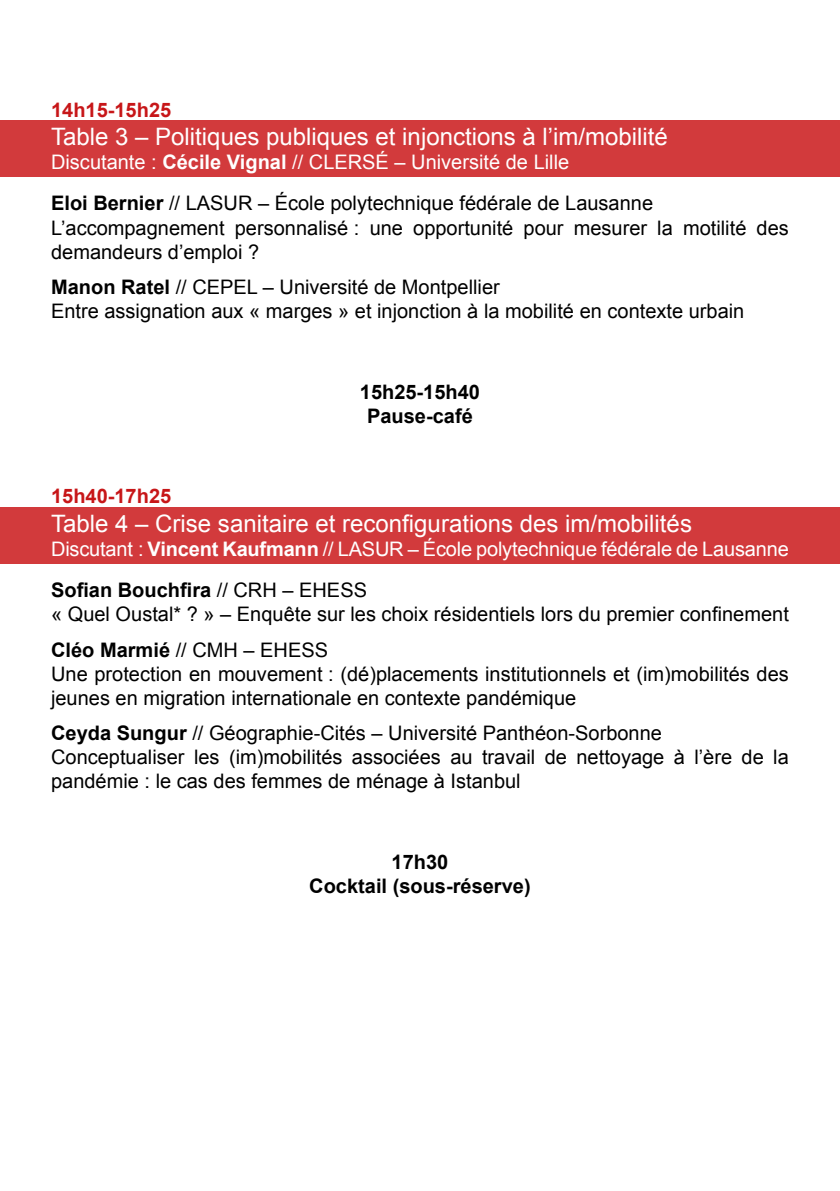
<style>
.page{position:relative;width:840px;height:1191px;background:#fff}
.page>*{position:absolute;margin:0;border:0;box-sizing:border-box;transform-origin:0 0}
.t1{font:24px "Arial";color:#fff}
.t2{font:20px/24px "Arial";color:#000}
.t3{font:20px "Arial";letter-spacing:-.01em;color:#fff}
.t4{font:700 20px "Arial";color:#000}
.t5{font:700 20px "Arial";color:#c71618}
.s1{font-weight:700}
.s2{font-weight:400}
</style>
<div class="page">
<div style="left:0;top:120px;width:839px;height:57px;background:#d23a3c"></div>
<div style="left:0;top:507px;width:839px;height:57px;background:#d23a3c"></div>
<p class="t5" style="left:51px;top:96px;width:122px">14h15-15h25</p>
<p class="t1" style="left:51px;top:121px;width:618px">Table 3 – Politiques publiques et injonctions à l’im/mobilité</p>
<p class="t3" style="left:51px;top:149px;width:519px">Discutante : <span class="s1">Cécile Vignal</span> // CLERSÉ – Université de Lille</p>
<p class="t2" style="left:51px;top:192px;width:603px"><span class="s1">Eloi Bernier</span> // LASUR – École polytechnique fédérale de Lausanne</p>
<p class="t2" style="left:51px;top:216px;width:738px">L’accompagnement personnalisé : une opportunité pour mesurer la motilité des demandeurs d’emploi ?</p>
<p class="t2" style="left:51px;top:275px;width:450px"><span class="s1">Manon Ratel</span> // CEPEL – Université de Montpellier</p>
<p class="t2" style="left:51px;top:299px;width:694px">Entre assignation aux « marges » et injonction à la mobilité en contexte urbain</p>
<p class="t4" style="left:359px;top:378px;width:122px">15h25-15h40</p>
<p class="t4" style="left:367px;top:402px;width:107px">Pause-café</p>
<p class="t5" style="left:51px;top:483px;width:122px">15h40-17h25</p>
<p class="t1" style="left:51px;top:508px;width:642px">Table 4 – Crise sanitaire et reconfigurations des im/mobilités</p>
<p class="t3" style="left:51px;top:536px;width:738px">Discutant : <span class="s1">Vincent Kaufmann</span> // LASUR – École polytechnique fédérale de Lausanne</p>
<p class="t4" style="left:51px;top:577px;width:317px">Sofian Bouchfira <span class="s2">// CRH – EHESS</span></p>
<p class="t2" style="left:51px;top:602px;width:739px">« Quel Oustal* ? » – Enquête sur les choix résidentiels lors du premier confinement</p>
<p class="t2" style="left:51px;top:637px;width:278px"><span class="s1">Cléo Marmié</span> // CMH – EHESS</p>
<p class="t2" style="left:51px;top:661px;width:738px">Une protection en mouvement : (dé)placements institutionnels et (im)mobilités des jeunes en migration internationale en contexte pandémique</p>
<p class="t2" style="left:51px;top:721px;width:612px"><span class="s1">Ceyda Sungur</span> // Géographie-Cités – Université Panthéon-Sorbonne</p>
<p class="t2" style="left:51px;top:745px;width:738px">Conceptualiser les (im)mobilités associées au travail de nettoyage à l’ère de la pandémie : le cas des femmes de ménage à Istanbul</p>
<p class="t4" style="left:391px;top:848px;width:58px">17h30</p>
<p class="t4" style="left:309px;top:872px;width:223px">Cocktail (sous-réserve)</p>
</div>
